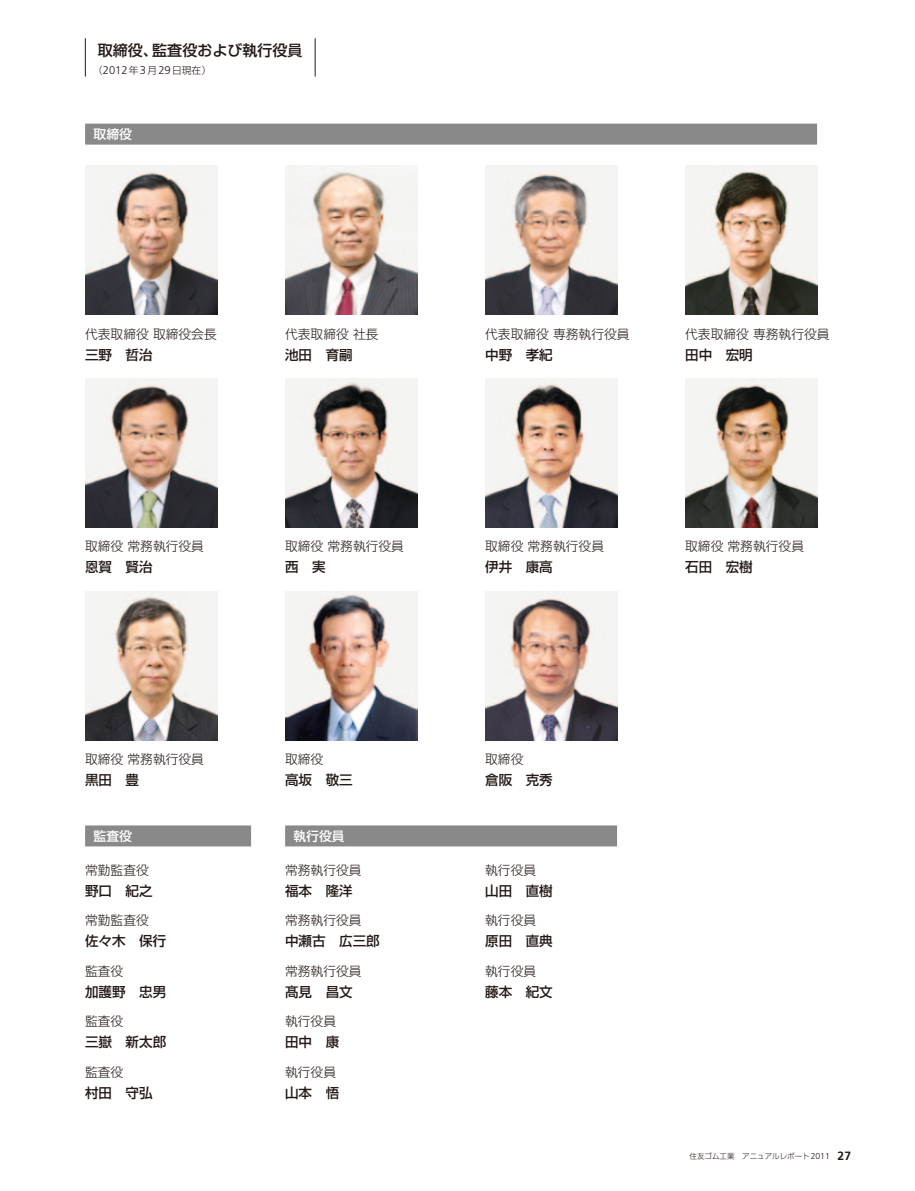
<style>
.page{position:relative;width:915px;height:1191px;background:#fff}
.page>*{position:absolute;margin:0;border:0;box-sizing:border-box;transform-origin:0 0}
.t1{font:500 15px "Shin Go Pro";color:#231916}
.t2{font:500 13.5px "Shin Go Pro";color:#231916}
.t3{font:300 12.75px "Shin Go Pro";color:#231916}
.t4{font:500 12.75px "Shin Go Pro";color:#fff}
.t5{font:300 9.75px "Shin Go Pro";color:#231916}
.t6{font:300 7.5px "Shin Go Pro";color:#231916}
.s1{font-family:"Frutiger";font-size:11.25px}
.s2{font-family:"Frutiger";font-size:8.7px}
.s3{font-family:"Frutiger";font-weight:700;font-size:12px}
</style>
<div class="page">
<img style="left:85px;top:166px;width:132px;height:149px">
<img style="left:85px;top:378px;width:132px;height:149px">
<img style="left:85px;top:591px;width:132px;height:149px">
<img style="left:285px;top:166px;width:132px;height:149px">
<img style="left:285px;top:378px;width:132px;height:149px">
<img style="left:285px;top:591px;width:132px;height:149px">
<img style="left:485px;top:591px;width:132px;height:149px">
<img style="left:485px;top:378px;width:132px;height:149px">
<img style="left:685px;top:378px;width:131px;height:149px">
<img style="left:485px;top:166px;width:132px;height:149px">
<img style="left:685px;top:166px;width:131px;height:149px">
<div style="left:85px;top:825px;width:166px;height:21px;background:#898989"></div>
<div style="left:85px;top:124px;width:731px;height:21px;background:#898989"></div>
<div style="left:285px;top:825px;width:332px;height:21px;background:#898989"></div>
<hr style="left:85px;top:38px;width:1px;height:39px;background:#231916">
<hr style="left:315px;top:38px;width:1px;height:39px;background:#231916">
<p class="t1" style="left:98px;top:38px;width:206px">取締役、監査役および執行役員</p>
<p class="t5" style="left:93px;top:62px;width:119px">（<span class="s1">2012</span>年<span class="s1">3</span>月<span class="s1">29</span>日現在）</p>
<p class="t4" style="left:94px;top:123px;width:40px">取締役</p>
<p class="t3" style="left:85px;top:323px;width:133px">代表取締役取締役会長</p>
<p class="t2" style="left:85px;top:343px;width:69px">三野 哲治</p>
<p class="t3" style="left:285px;top:323px;width:95px">代表取締役社長</p>
<p class="t2" style="left:285px;top:343px;width:69px">池田 育嗣</p>
<p class="t3" style="left:85px;top:536px;width:120px">取締役常務執行役員</p>
<p class="t2" style="left:85px;top:556px;width:69px">恩賀 賢治</p>
<p class="t3" style="left:285px;top:536px;width:120px">取締役常務執行役員</p>
<p class="t2" style="left:285px;top:556px;width:42px">西 実</p>
<p class="t3" style="left:85px;top:749px;width:120px">取締役常務執行役員</p>
<p class="t2" style="left:85px;top:769px;width:55px">黒田 豊</p>
<p class="t3" style="left:285px;top:749px;width:40px">取締役</p>
<p class="t2" style="left:285px;top:769px;width:69px">高坂 敬三</p>
<p class="t4" style="left:94px;top:825px;width:40px">監査役</p>
<p class="t4" style="left:293px;top:825px;width:52px">執行役員</p>
<p class="t3" style="left:85px;top:859px;width:65px">常勤監査役</p>
<p class="t2" style="left:85px;top:879px;width:69px">野口 紀之</p>
<p class="t3" style="left:85px;top:910px;width:65px">常勤監査役</p>
<p class="t2" style="left:85px;top:930px;width:82px">佐々木 保行</p>
<p class="t3" style="left:85px;top:960px;width:40px">監査役</p>
<p class="t2" style="left:85px;top:980px;width:82px">加護野 忠男</p>
<p class="t3" style="left:85px;top:1011px;width:40px">監査役</p>
<p class="t2" style="left:85px;top:1031px;width:82px">三嶽 新太郎</p>
<p class="t3" style="left:85px;top:1061px;width:40px">監査役</p>
<p class="t2" style="left:85px;top:1081px;width:69px">村田 守弘</p>
<p class="t3" style="left:285px;top:859px;width:78px">常務執行役員</p>
<p class="t2" style="left:285px;top:879px;width:69px">福本 隆洋</p>
<p class="t3" style="left:285px;top:910px;width:78px">常務執行役員</p>
<p class="t2" style="left:285px;top:930px;width:96px">中瀬古 広三郎</p>
<p class="t3" style="left:285px;top:960px;width:78px">常務執行役員</p>
<p class="t2" style="left:285px;top:980px;width:69px">髙見 昌文</p>
<p class="t3" style="left:285px;top:1011px;width:52px">執行役員</p>
<p class="t2" style="left:285px;top:1031px;width:55px">田中 康</p>
<p class="t3" style="left:285px;top:1061px;width:52px">執行役員</p>
<p class="t2" style="left:285px;top:1081px;width:55px">山本 悟</p>
<p class="t3" style="left:485px;top:323px;width:146px">代表取締役専務執行役員</p>
<p class="t2" style="left:485px;top:343px;width:69px">中野 孝紀</p>
<p class="t3" style="left:685px;top:323px;width:146px">代表取締役専務執行役員</p>
<p class="t2" style="left:685px;top:343px;width:69px">田中 宏明</p>
<p class="t3" style="left:485px;top:536px;width:120px">取締役常務執行役員</p>
<p class="t2" style="left:485px;top:556px;width:69px">伊井 康高</p>
<p class="t3" style="left:685px;top:536px;width:120px">取締役常務執行役員</p>
<p class="t2" style="left:685px;top:556px;width:69px">石田 宏樹</p>
<p class="t3" style="left:485px;top:749px;width:40px">取締役</p>
<p class="t2" style="left:485px;top:769px;width:69px">倉阪 克秀</p>
<p class="t3" style="left:485px;top:859px;width:52px">執行役員</p>
<p class="t2" style="left:485px;top:879px;width:69px">山田 直樹</p>
<p class="t3" style="left:485px;top:910px;width:52px">執行役員</p>
<p class="t2" style="left:485px;top:930px;width:69px">原田 直典</p>
<p class="t3" style="left:485px;top:960px;width:52px">執行役員</p>
<p class="t2" style="left:485px;top:980px;width:69px">藤本 紀文</p>
<p class="t6" style="left:689px;top:1150px;width:163px">住友ゴム工業 アニュアルレポート<span class="s2">2011</span> <span class="s3">27</span></p>
</div>
